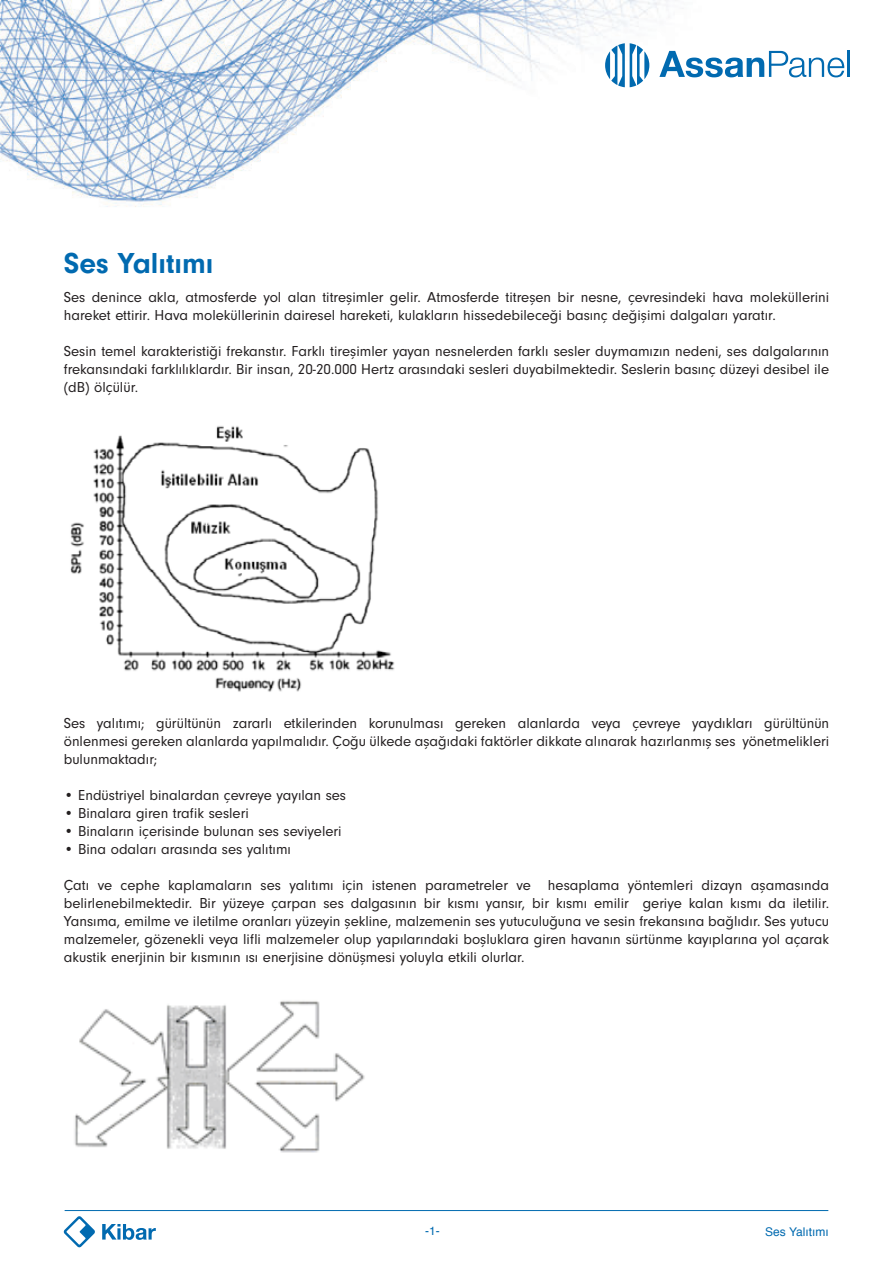
<style>
.page{position:relative;width:893px;height:1263px;background:#fff}
.page>*{position:absolute;margin:0;border:0;box-sizing:border-box;transform-origin:0 0}
.t1{font:700 30px "Neuzeit Gro";color:#016ab0}
.t2{font:15px/18px "Neuzeit Gro";color:#231f20;text-align:justify}
.t3{font:12px "Helvetica";color:#016ab0}
</style>
<div class="page">
<img style="left:0;top:0;width:850px;height:1248px">
<svg style="left:605px;top:43px;width:44px;height:44px"></svg>
<svg style="left:659px;top:51px;width:185px;height:26px"></svg>
<hr style="left:847px;top:51px;width:3px;height:26px;background:#016ab0">
<svg style="left:102px;top:1224px;width:54px;height:16px"></svg>
<svg style="left:64px;top:1216px;width:31px;height:31px"></svg>
<hr style="left:65px;top:1210px;width:763px;height:1px;background:#016ab0">
<img style="left:33px;top:419px;width:383px;height:286px">
<img style="left:64px;top:991px;width:308px;height:164px">
<p class="t1" style="left:64px;top:247px;width:151px">Ses Yalıtımı</p>
<p class="t2" style="left:64px;top:289px;width:767px">Ses denince akla, atmosferde yol alan titreşimler gelir. Atmosferde titreşen bir nesne, çevresindeki hava moleküllerini hareket ettirir. Hava moleküllerinin dairesel hareketi, kulakların hissedebileceği basınç değişimi dalgaları yaratır.</p>
<p class="t2" style="left:64px;top:343px;width:767px">Sesin temel karakteristiği frekanstır. Farklı tireşimler yayan nesnelerden farklı sesler duymamızın nedeni, ses dalgalarının frekansındaki farklılıklardır. Bir insan, 20-20.000 Hertz arasındaki sesleri duyabilmektedir. Seslerin basınç düzeyi desibel ile (dB) ölçülür.</p>
<p class="t2" style="left:64px;top:714px;width:767px">Ses yalıtımı; gürültünün zararlı etkilerinden korunulması gereken alanlarda veya çevreye yaydıkları gürültünün</p>
<p class="t2" style="left:64px;top:732px;width:767px">önlenmesi gereken alanlarda yapılmalıdır. Çoğu ülkede aşağıdaki faktörler dikkate alınarak hazırlanmış ses yönetmelikleri</p>
<p class="t2" style="left:64px;top:750px;width:95px">bulunmaktadır;</p>
<p class="t2" style="left:64px;top:786px;width:284px">• Endüstriyel binalardan çevreye yayılan ses</p>
<p class="t2" style="left:64px;top:804px;width:186px">• Binalara giren trafik sesleri</p>
<p class="t2" style="left:64px;top:822px;width:279px">• Binaların içerisinde bulunan ses seviyeleri</p>
<p class="t2" style="left:64px;top:840px;width:229px">• Bina odaları arasında ses yalıtımı</p>
<p class="t2" style="left:64px;top:876px;width:767px">Çatı ve cephe kaplamaların ses yalıtımı için istenen parametreler ve hesaplama yöntemleri dizayn aşamasında</p>
<p class="t2" style="left:64px;top:894px;width:767px">belirlenebilmektedir. Bir yüzeye çarpan ses dalgasının bir kısmı yansır, bir kısmı emilir geriye kalan kısmı da iletilir.</p>
<p class="t2" style="left:64px;top:912px;width:767px">Yansıma, emilme ve iletilme oranları yüzeyin şekline, malzemenin ses yutuculuğuna ve sesin frekansına bağlıdır. Ses yutucu malzemeler, gözenekli veya lifli malzemeler olup yapılarındaki boşluklara giren havanın sürtünme kayıplarına yol açarak akustik enerjinin bir kısmının ısı enerjisine dönüşmesi yoluyla etkili olurlar.</p>
<p class="t3" style="left:425px;top:1221px;width:16px">-1-</p>
<p class="t3" style="left:765px;top:1222px;width:65px">Ses Yalıtımı</p>
</div>
